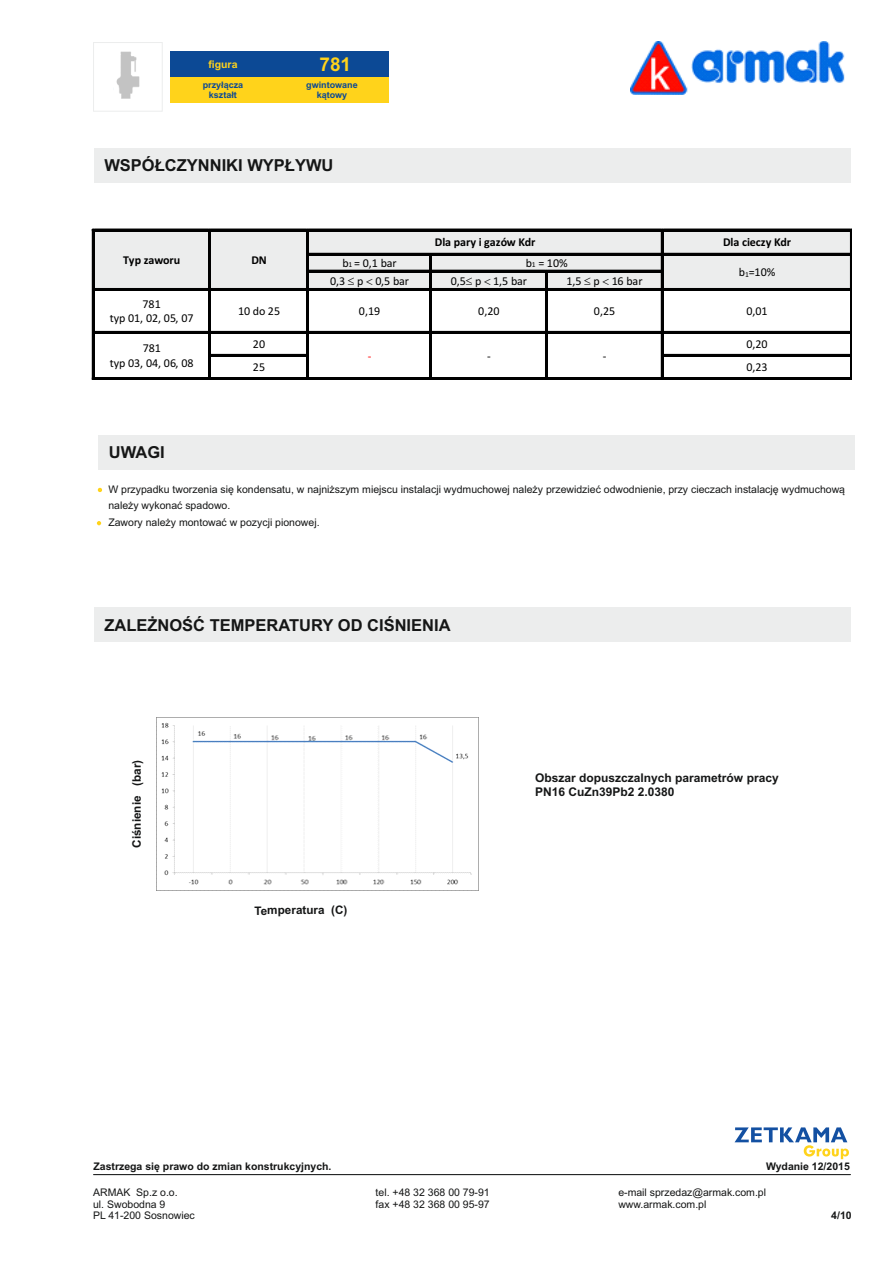
<style>
.page{position:relative;width:893px;height:1263px;background:#fff}
.page>*{position:absolute;margin:0;border:0;box-sizing:border-box;transform-origin:0 0}
.t1{font:700 19.05px "Arial";color:#ffd31b}
.t2{font:700 16.5px "Arial";color:#151616}
.t3{font:12px/14.7px "Calibri";color:#000;text-align:center}
.t4{font:700 12px/13.4px "Arial";color:#151616}
.t5{font:700 12px "Calibri";color:#000}
.t6{font:12px "Calibri";color:#f00}
.t7{font:700 11.7px "Arial";color:#151616}
.t8{font:10.5px/11.7px "Arial";color:#151616}
.t9{font:700 10.5px "Arial";color:#151616}
.t10{font:700 10.5px "Arial";color:#ffd31b}
.t11{font:700 9px/10.1px "Arial";color:#0c4995;text-align:center}
.s1{font-size:7.5px}
</style>
<div class="page">
<hr style="left:94px;top:1174px;width:756px;height:1px;background:#151616">
<div style="left:98px;top:436px;width:757px;height:34px;background:#eceded"></div>
<svg style="left:98px;top:488px;width:4px;height:4px"></svg>
<svg style="left:97px;top:521px;width:4px;height:4px"></svg>
<img style="left:630px;top:41px;width:215px;height:53px">
<div style="left:94px;top:231px;width:756px;height:57px;background:#eceded"></div>
<div style="left:94px;top:149px;width:756px;height:34px;background:#eceded"></div>
<hr style="left:94px;top:229px;width:115px;height:2px;background:#000">
<hr style="left:211px;top:229px;width:96px;height:2px;background:#000">
<hr style="left:309px;top:229px;width:352px;height:2px;background:#000">
<hr style="left:663px;top:229px;width:188px;height:2px;background:#000">
<hr style="left:309px;top:253px;width:121px;height:2px;background:#000">
<hr style="left:432px;top:253px;width:229px;height:2px;background:#000">
<hr style="left:663px;top:253px;width:188px;height:2px;background:#000">
<hr style="left:309px;top:270px;width:121px;height:2px;background:#000">
<hr style="left:432px;top:270px;width:113px;height:2px;background:#000">
<hr style="left:548px;top:270px;width:113px;height:2px;background:#000">
<svg style="left:92px;top:229px;width:2px;height:62px"></svg>
<hr style="left:94px;top:288px;width:115px;height:3px;background:#000">
<svg style="left:209px;top:229px;width:2px;height:62px"></svg>
<hr style="left:211px;top:288px;width:96px;height:3px;background:#000">
<svg style="left:306px;top:229px;width:3px;height:62px"></svg>
<hr style="left:309px;top:288px;width:121px;height:3px;background:#000">
<svg style="left:429px;top:253px;width:3px;height:38px"></svg>
<hr style="left:432px;top:288px;width:113px;height:3px;background:#000">
<svg style="left:545px;top:270px;width:3px;height:21px"></svg>
<hr style="left:548px;top:288px;width:113px;height:3px;background:#000">
<svg style="left:661px;top:229px;width:2px;height:62px"></svg>
<hr style="left:663px;top:288px;width:188px;height:3px;background:#000">
<svg style="left:850px;top:229px;width:2px;height:62px"></svg>
<hr style="left:92px;top:291px;width:2px;height:40px;background:#000">
<hr style="left:209px;top:291px;width:2px;height:40px;background:#000">
<hr style="left:307px;top:291px;width:2px;height:40px;background:#000">
<hr style="left:306px;top:291px;width:1px;height:40px;background:#000">
<hr style="left:430px;top:291px;width:2px;height:40px;background:#000">
<hr style="left:429px;top:291px;width:1px;height:40px;background:#000">
<hr style="left:545px;top:291px;width:3px;height:40px;background:#000">
<hr style="left:661px;top:291px;width:2px;height:40px;background:#000">
<hr style="left:851px;top:291px;width:1px;height:40px;background:#000">
<hr style="left:850px;top:291px;width:1px;height:40px;background:#000">
<hr style="left:94px;top:331px;width:115px;height:3px;background:#000">
<hr style="left:211px;top:331px;width:96px;height:3px;background:#000">
<hr style="left:309px;top:331px;width:121px;height:3px;background:#000">
<hr style="left:432px;top:331px;width:113px;height:3px;background:#000">
<hr style="left:548px;top:331px;width:113px;height:3px;background:#000">
<hr style="left:663px;top:331px;width:188px;height:3px;background:#000">
<hr style="left:211px;top:354px;width:96px;height:2px;background:#000">
<hr style="left:663px;top:354px;width:188px;height:2px;background:#000">
<svg style="left:92px;top:331px;width:2px;height:49px"></svg>
<hr style="left:94px;top:378px;width:115px;height:2px;background:#000">
<hr style="left:94px;top:377px;width:115px;height:1px;background:#000">
<svg style="left:209px;top:331px;width:2px;height:49px"></svg>
<hr style="left:211px;top:378px;width:96px;height:2px;background:#000">
<hr style="left:211px;top:377px;width:96px;height:1px;background:#000">
<svg style="left:306px;top:331px;width:3px;height:49px"></svg>
<hr style="left:309px;top:378px;width:121px;height:2px;background:#000">
<hr style="left:309px;top:377px;width:121px;height:1px;background:#000">
<svg style="left:429px;top:331px;width:3px;height:49px"></svg>
<hr style="left:432px;top:378px;width:113px;height:2px;background:#000">
<hr style="left:432px;top:377px;width:113px;height:1px;background:#000">
<svg style="left:545px;top:331px;width:3px;height:49px"></svg>
<hr style="left:548px;top:378px;width:113px;height:2px;background:#000">
<hr style="left:548px;top:377px;width:113px;height:1px;background:#000">
<svg style="left:661px;top:331px;width:2px;height:49px"></svg>
<hr style="left:663px;top:378px;width:188px;height:2px;background:#000">
<hr style="left:663px;top:377px;width:188px;height:1px;background:#000">
<svg style="left:850px;top:331px;width:2px;height:49px"></svg>
<div style="left:94px;top:608px;width:756px;height:34px;background:#eceded"></div>
<img style="left:156px;top:718px;width:323px;height:173px">
<svg style="left:734px;top:1127px;width:115px;height:32px"></svg>
<div style="left:170px;top:51px;width:218px;height:26px;background:#0c4995"></div>
<div style="left:170px;top:77px;width:106px;height:26px;background:#ffd31b"></div>
<div style="left:276px;top:77px;width:112px;height:26px;background:#ffd31b"></div>
<div style="left:93px;top:42px;width:70px;height:70px;border:1px solid #eceded"></div>
<img style="left:116px;top:51px;width:24px;height:48px">
<svg style="left:348px;top:277px;width:6px;height:8px"></svg>
<svg style="left:366px;top:278px;width:6px;height:7px"></svg>
<svg style="left:466px;top:277px;width:6px;height:8px"></svg>
<svg style="left:484px;top:278px;width:6px;height:7px"></svg>
<svg style="left:585px;top:277px;width:6px;height:8px"></svg>
<svg style="left:603px;top:278px;width:6px;height:7px"></svg>
<h1 class="t1" style="left:319px;top:57px;width:33px">781</h1>
<p class="t10" style="left:208px;top:60px;width:31px">figura</p>
<p class="t11" style="left:203px;top:81px;width:42px">przyłącza kształt</p>
<p class="t11" style="left:306px;top:81px;width:53px">gwintowane kątowy</p>
<h2 class="t2" style="left:104px;top:159px;width:231px">WSPÓŁCZYNNIKI WYPŁYWU</h2>
<p class="t5" style="left:435px;top:237px;width:102px">Dla pary i gazów Kdr</p>
<p class="t5" style="left:723px;top:237px;width:70px">Dla cieczy Kdr</p>
<p class="t5" style="left:123px;top:255px;width:59px">Typ zaworu</p>
<p class="t5" style="left:251px;top:255px;width:17px">DN</p>
<p class="t3" style="left:342px;top:256px;width:56px">b<span class="s1">1</span> = 0,1 bar</p>
<p class="t3" style="left:526px;top:256px;width:44px">b<span class="s1">1</span> = 10%</p>
<p class="t3" style="left:330px;top:274px;width:81px">0,3 p 0,5 bar</p>
<p class="t3" style="left:451px;top:274px;width:78px">0,5 p 1,5 bar</p>
<p class="t3" style="left:566px;top:274px;width:78px">1,5 p 16 bar</p>
<p class="t3" style="left:739px;top:266px;width:38px">b<span class="s1">1</span>=10%</p>
<p class="t3" style="left:110px;top:297px;width:85px">781<br>typ 01, 02, 05, 07</p>
<p class="t3" style="left:238px;top:305px;width:44px">10 do 25</p>
<p class="t3" style="left:359px;top:305px;width:23px">0,19</p>
<p class="t3" style="left:478px;top:305px;width:23px">0,20</p>
<p class="t3" style="left:594px;top:305px;width:23px">0,25</p>
<p class="t3" style="left:746px;top:305px;width:23px">0,01</p>
<p class="t3" style="left:110px;top:342px;width:85px">781<br>typ 03, 04, 06, 08</p>
<p class="t3" style="left:253px;top:338px;width:14px">20</p>
<p class="t3" style="left:746px;top:338px;width:23px">0,20</p>
<p class="t6" style="left:368px;top:351px;width:5px">-</p>
<p class="t3" style="left:487px;top:349px;width:5px">-</p>
<p class="t3" style="left:603px;top:349px;width:5px">-</p>
<p class="t3" style="left:253px;top:361px;width:14px">25</p>
<p class="t3" style="left:746px;top:361px;width:23px">0,23</p>
<h2 class="t2" style="left:109px;top:446px;width:57px">UWAGI</h2>
<p class="t8" style="left:108px;top:482px;width:738px;line-height:16.5px">W przypadku tworzenia się kondensatu, w najniższym miejscu instalacji wydmuchowej należy przewidzieć odwodnienie, przy cieczach instalację wydmuchową należy wykonać spadowo.<br>Zawory należy montować w pozycji pionowej.</p>
<h2 class="t2" style="left:104px;top:619px;width:348px">ZALEŻNOŚĆ TEMPERATURY OD CIŚNIENIA</h2>
<p class="t7" style="left:132px;top:848px;width:90px;rotate:-90deg">Ciśnienie (bar)</p>
<p class="t7" style="left:254px;top:906px;width:95px;rotate:-1deg">Temperatura (C)</p>
<p class="t4" style="left:535px;top:773px;width:245px">Obszar dopuszczalnych parametrów pracy<br>PN16 CuZn39Pb2 2.0380</p>
<p class="t9" style="left:93px;top:1162px;width:240px">Zastrzega się prawo do zmian konstrukcyjnych.</p>
<p class="t9" style="left:766px;top:1162px;width:85px">Wydanie 12/2015</p>
<p class="t8" style="left:93px;top:1187px;width:103px">ARMAK Sp.z o.o.<br>ul. Swobodna 9<br>PL 41-200 Sosnowiec</p>
<p class="t8" style="left:376px;top:1187px;width:116px">tel. +48 32 368 00 79-91 fax +48 32 368 00 95-97</p>
<p class="t8" style="left:618px;top:1187px;width:149px">e-mail sprzedaz@armak.com.pl www.armak.com.pl</p>
<p class="t9" style="left:831px;top:1211px;width:22px">4/10</p>
</div>
